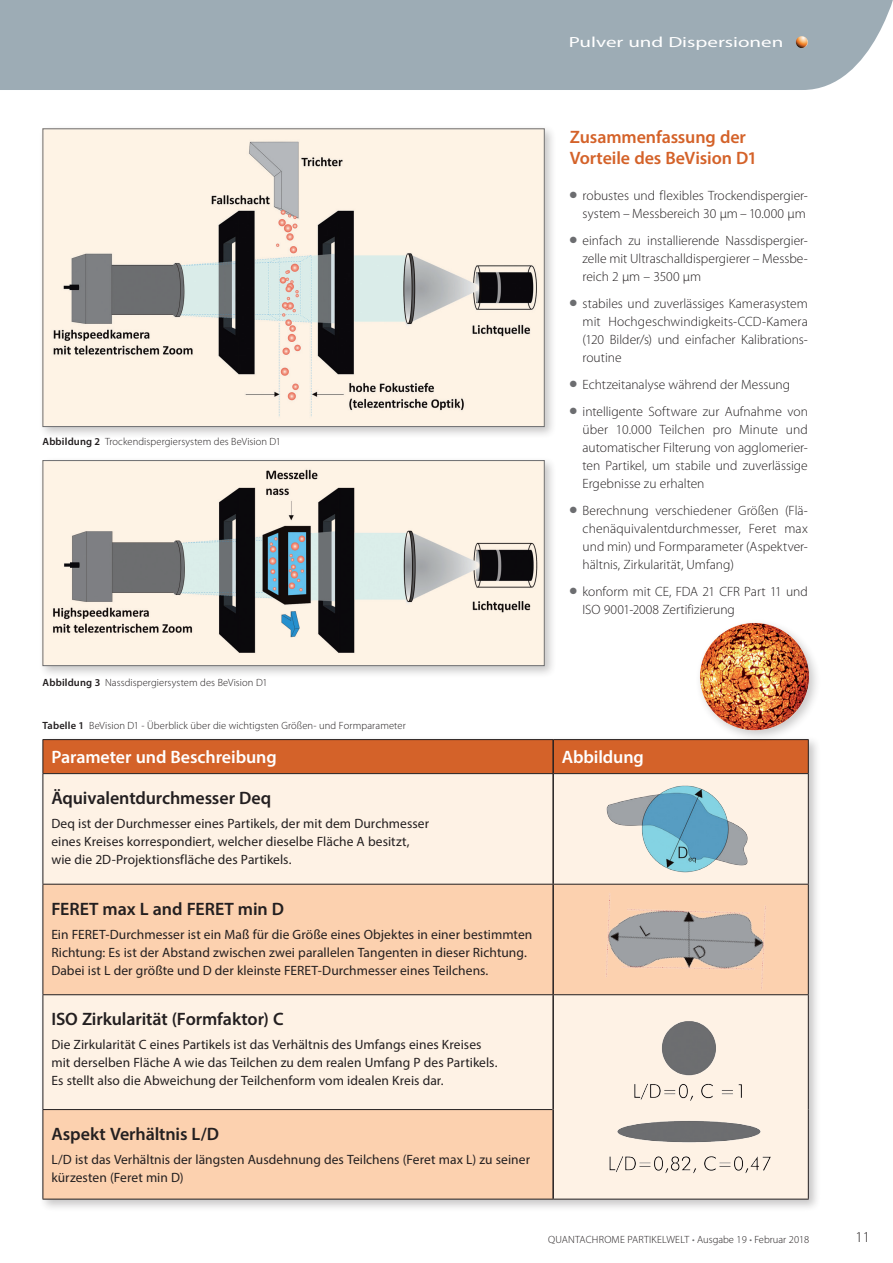
<style>
.page{position:relative;width:893px;height:1263px;background:#fff}
.page>*{position:absolute;margin:0;border:0;box-sizing:border-box;transform-origin:0 0}
.t1{font:600 18px "Myriad Pro";letter-spacing:-.005em;color:#231f20}
.t2{font:600 18px/21px "Myriad Pro";letter-spacing:-.005em;color:#d46229}
.t3{font:600 18px "Myriad Pro";letter-spacing:-.005em;color:#fff}
.t4{font:300 15px "Myriad Pro";color:#231f20}
.t5{font:14.7px "Myriad Pro";color:#fff;scale:1.43 1}
.t6{font:300 13.5px/18px "Myriad Pro";letter-spacing:.005em;color:#231f20;text-align:justify}
.t7{font:13.5px/18px "Myriad Pro";letter-spacing:.005em;color:#231f20}
.t8{font:300 10.5px "Myriad Pro";letter-spacing:.01em;color:#231f20}
.s1{font-weight:600}
.s2{color:#6c6d70}
</style>
<div class="page">
<div style="left:0;top:0;width:893px;height:90px;background:#9dacb5"></div>
<svg style="left:796px;top:36px;width:12px;height:12px"></svg>
<div style="left:39px;top:124px;width:518px;height:315px;background:#231f20;opacity:.25"></div>
<img style="left:45px;top:130px;width:498px;height:295px">
<div style="left:43px;top:128px;width:502px;height:299px;border:1px solid #6c6d70"></div>
<div style="left:39px;top:735px;width:782px;height:477px;background:#231f20;opacity:.25"></div>
<div style="left:44px;top:740px;width:764px;height:33px;background:#d46229"></div>
<div style="left:44px;top:774px;width:764px;height:110px;background:#fef2e5"></div>
<svg style="left:44px;top:885px;width:764px;height:314px;background:#fcddc3"></svg>
<hr style="left:552px;top:740px;width:2px;height:33px;background:#231f20">
<hr style="left:552px;top:774px;width:2px;height:110px;background:#231f20">
<hr style="left:552px;top:884px;width:2px;height:110px;background:#231f20">
<hr style="left:552px;top:995px;width:2px;height:114px;background:#231f20">
<hr style="left:552px;top:1109px;width:2px;height:90px;background:#231f20">
<hr style="left:43px;top:739px;width:510px;height:1px;background:#231f20">
<hr style="left:43px;top:740px;width:1px;height:33px;background:#231f20">
<hr style="left:553px;top:739px;width:256px;height:1px;background:#231f20">
<hr style="left:808px;top:740px;width:1px;height:33px;background:#231f20">
<hr style="left:43px;top:773px;width:510px;height:1px;background:#231f20">
<hr style="left:43px;top:774px;width:1px;height:110px;background:#231f20">
<hr style="left:553px;top:773px;width:256px;height:1px;background:#231f20">
<hr style="left:808px;top:774px;width:1px;height:110px;background:#231f20">
<hr style="left:43px;top:884px;width:510px;height:1px;background:#231f20">
<hr style="left:43px;top:884px;width:1px;height:110px;background:#231f20">
<hr style="left:43px;top:994px;width:510px;height:1px;background:#231f20">
<hr style="left:43px;top:995px;width:1px;height:114px;background:#231f20">
<hr style="left:808px;top:995px;width:1px;height:114px;background:#231f20">
<hr style="left:808px;top:1109px;width:1px;height:90px;background:#231f20">
<hr style="left:553px;top:1199px;width:256px;height:1px;background:#231f20">
<hr style="left:43px;top:1109px;width:509px;height:1px;background:#231f20">
<hr style="left:43px;top:1110px;width:1px;height:89px;background:#231f20">
<hr style="left:43px;top:1199px;width:510px;height:1px;background:#231f20">
<img style="left:591px;top:762px;width:181px;height:45px">
<img style="left:553px;top:807px;width:268px;height:260px">
<img style="left:587px;top:1001px;width:208px;height:205px">
<div style="left:39px;top:456px;width:518px;height:223px;background:#231f20;opacity:.25"></div>
<img style="left:45px;top:462px;width:498px;height:202px">
<div style="left:43px;top:460px;width:502px;height:206px;border:1px solid #6c6d70"></div>
<div style="left:695px;top:618px;width:127px;height:125px;background:#231f20;opacity:.25"></div>
<img style="left:695px;top:618px;width:118px;height:117px">
<p class="t8" style="left:43px;top:435px;width:240px"><span class="s1">Abbildung 2</span> Trockendispergiersystem des BeVision D1</p>
<p class="t8" style="left:43px;top:676px;width:227px"><span class="s1">Abbildung 3</span> Nassdispergiersystem des BeVision D1</p>
<p class="t5" style="left:569px;top:33px;width:152px">Pulver und Dispersionen</p>
<h1 class="t2" style="left:570px;top:126px;width:189px">Zusammenfassung der<br>Vorteile des BeVision D1</h1>
<p class="t6" style="left:570px;top:186px;width:240px;text-align:right"><span class="s2">●</span> robustes und flexibles Trockendispergier&shy;system – Messbereich 30 µm – 10.000 µm</p>
<p class="t6" style="left:583px;top:231px;width:227px;text-indent:-13px"><span class="s2">●</span> einfach zu installierende Nassdispergier&shy;zelle mit U ltraschalldispergierer – Messbe&shy;reich 2 µm – 3500 µm</p>
<p class="t6" style="left:583px;top:294px;width:227px;text-indent:-13px"><span class="s2">●</span> stabiles und zuverlässiges Kamerasystem mit Hochgeschwindigkeits-CCD-Kamera (120 Bilder/s) und einfacher Kalibrations&shy;routine</p>
<p class="t6" style="left:570px;top:375px;width:222px"><span class="s2">●</span> Echtzeitanalyse während der Messung</p>
<p class="t6" style="left:583px;top:402px;width:227px;text-indent:-13px"><span class="s2">●</span> intelligente Software zur Aufnahme von über 10.000 Teilchen pro Minute und automatischer Filterung von agglomerier&shy;ten Partikel, um stabile und zuverlässige Ergebnisse zu erhalten</p>
<p class="t6" style="left:583px;top:501px;width:227px;text-indent:-13px"><span class="s2">●</span> Berechnung verschiedener Größen (Flä&shy;chenäquivalentdurchmesser, Feret max und min) und Formparameter (Aspektver&shy;hältnis, Zirkularität, Umfang)</p>
<p class="t6" style="left:583px;top:582px;width:227px;text-indent:-13px"><span class="s2">●</span> konform mit CE, FDA 21 CFR Part 11 und<br>ISO 9001-2008 Zertifizierung</p>
<p class="t8" style="left:43px;top:719px;width:365px"><span class="s1">Tabelle 1</span> BeVision D1 - Überblick über die wichtigsten Größen- und Formparameter</p>
<h1 class="t3" style="left:51px;top:746px;width:227px">Parameter und Beschreibung</h1>
<h1 class="t3" style="left:562px;top:746px;width:84px">Abbildung</h1>
<h1 class="t1" style="left:51px;top:787px;width:221px">Äquivalentdurchmesser Deq</h1>
<p class="t7" style="left:51px;top:814px;width:379px">Deq ist der Durchmesser eines Partikels, der mit dem Durchmesser eines Kreises korrespondiert, welcher dieselbe Fläche A besitzt, wie die 2D-Projektionsfläche des Partikels.</p>
<h1 class="t1" style="left:51px;top:897px;width:234px">FERET max L and FERET min D</h1>
<p class="t7" style="left:51px;top:925px;width:482px">Ein FERET-Durchmesser ist ein Maß für die Größe eines Objektes in einer bestimmten<br>Richtung: Es ist der Abstand zwischen zwei parallelen Tangenten in dieser Richtung.<br>Dabei ist L der größte und D der kleinste FERET-Durchmesser eines Teilchens.</p>
<h1 class="t1" style="left:51px;top:1008px;width:234px">ISO Zirkularität (Formfaktor) C</h1>
<p class="t7" style="left:51px;top:1035px;width:448px">Die Zirkularität C eines Partikels ist das Verhältnis des Umfangs eines Kreises mit derselben Fläche A wie das Teilchen zu dem realen Umfang P des Partikels.<br>Es stellt also die Abweichung der Teilchenform vom idealen Kreis dar.</p>
<h1 class="t1" style="left:51px;top:1122px;width:169px">Aspekt Verhältnis L/D</h1>
<p class="t7" style="left:51px;top:1150px;width:480px">L/D ist das Verhältnis der längsten Ausdehnung des Teilchens (Feret max L) zu seiner kürzesten (Feret min D)</p>
<p class="t8" style="left:548px;top:1233px;width:263px">Quantachrome PartiKELWELT <span class="s2">•</span> Ausgabe 19 <span class="s2">•</span> Februar 2018</p>
<p class="t4" style="left:856px;top:1228px;width:16px">11</p>
</div>
